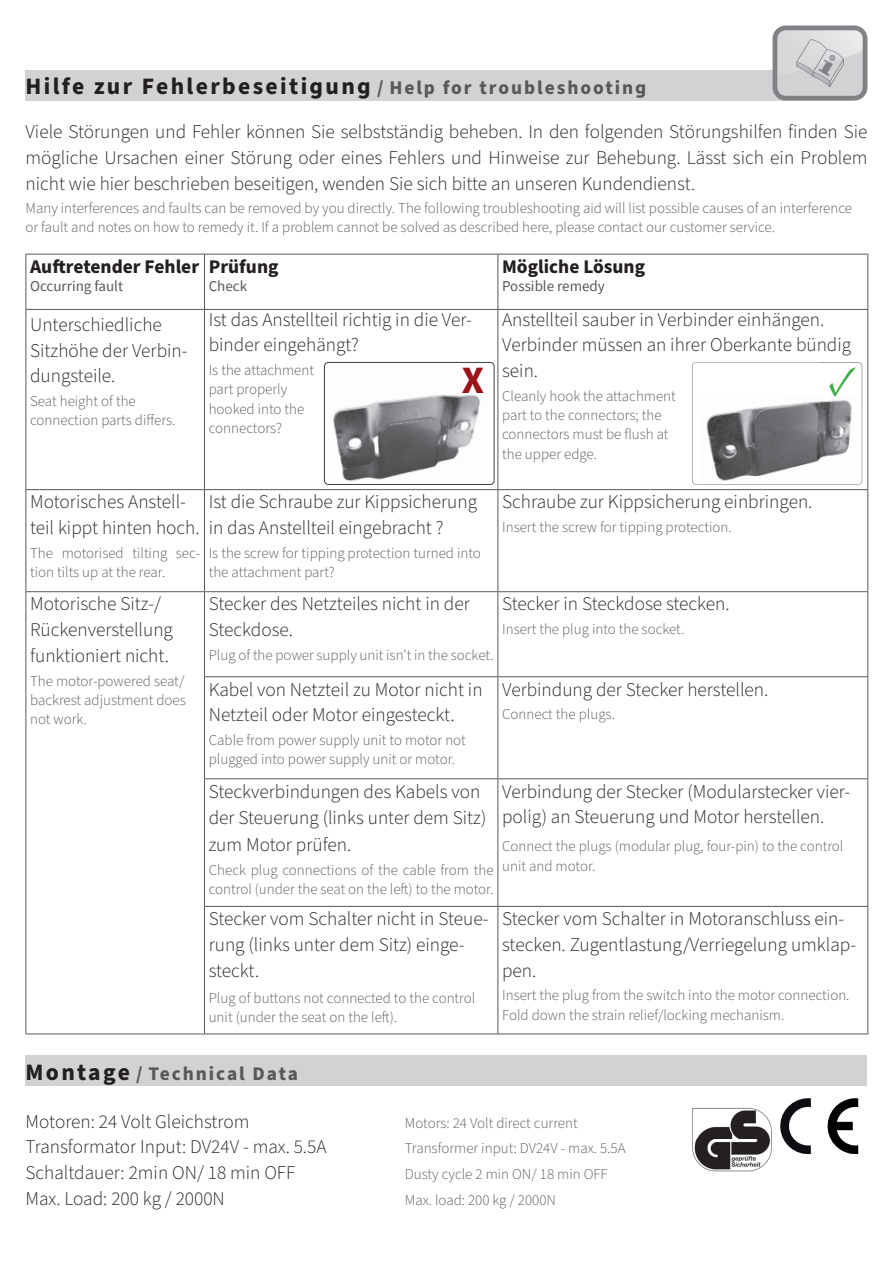
<style>
.page{position:relative;width:893px;height:1263px;background:#fff}
.page>*{position:absolute;margin:0;border:0;box-sizing:border-box;transform-origin:0 0}
.t1{font:43.05px "Minion Pro";color:#40ae49}
.t2{font:700 38.85px "Source Sans Pro";color:#9c1418}
.t3{font:700 23.55px "Source Sans Pro";letter-spacing:.1em;color:#231f20}
.t4{font:300 19.35px/25.8px "Source Sans Pro";color:#231f20}
.t5{font:700 19.35px "Source Sans Pro";color:#231f20}
.t6{font:700 19.35px "Source Sans Pro";letter-spacing:.1em;color:#57585a}
.t7{font:300 15px/19.4px "Source Sans Pro";color:#57585a}
.t8{font:15px "Source Sans Pro";color:#57585a}
.s1{font-size:19.35px;color:#57585a}
.s2{font-size:23.55px;color:#231f20}
</style>
<div class="page">
<hr style="left:26px;top:489px;width:178px;height:1px;background:#57585a">
<hr style="left:26px;top:254px;width:178px;height:1px;background:#57585a">
<hr style="left:26px;top:309px;width:178px;height:1px;background:#57585a">
<hr style="left:26px;top:254px;width:1px;height:55px;background:#57585a">
<hr style="left:867px;top:310px;width:1px;height:179px;background:#57585a">
<hr style="left:498px;top:254px;width:370px;height:1px;background:#57585a">
<hr style="left:867px;top:254px;width:1px;height:55px;background:#57585a">
<hr style="left:498px;top:309px;width:370px;height:1px;background:#57585a">
<hr style="left:498px;top:489px;width:370px;height:1px;background:#57585a">
<hr style="left:867px;top:490px;width:1px;height:101px;background:#57585a">
<hr style="left:498px;top:591px;width:370px;height:1px;background:#57585a">
<hr style="left:867px;top:592px;width:1px;height:84px;background:#57585a">
<hr style="left:498px;top:676px;width:370px;height:1px;background:#57585a">
<hr style="left:867px;top:677px;width:1px;height:101px;background:#57585a">
<hr style="left:498px;top:778px;width:370px;height:1px;background:#57585a">
<hr style="left:867px;top:779px;width:1px;height:127px;background:#57585a">
<hr style="left:498px;top:906px;width:370px;height:1px;background:#57585a">
<hr style="left:867px;top:907px;width:1px;height:126px;background:#57585a">
<hr style="left:498px;top:1033px;width:370px;height:1px;background:#57585a">
<hr style="left:204px;top:310px;width:1px;height:179px;background:#57585a">
<hr style="left:497px;top:310px;width:1px;height:179px;background:#57585a">
<hr style="left:204px;top:254px;width:294px;height:1px;background:#57585a">
<hr style="left:204px;top:309px;width:294px;height:1px;background:#57585a">
<hr style="left:204px;top:254px;width:1px;height:55px;background:#57585a">
<hr style="left:497px;top:254px;width:1px;height:55px;background:#57585a">
<hr style="left:204px;top:489px;width:294px;height:1px;background:#57585a">
<hr style="left:204px;top:490px;width:1px;height:101px;background:#57585a">
<hr style="left:497px;top:490px;width:1px;height:101px;background:#57585a">
<hr style="left:204px;top:591px;width:294px;height:1px;background:#57585a">
<hr style="left:204px;top:592px;width:1px;height:84px;background:#57585a">
<hr style="left:497px;top:592px;width:1px;height:84px;background:#57585a">
<hr style="left:204px;top:676px;width:294px;height:1px;background:#57585a">
<hr style="left:204px;top:677px;width:1px;height:101px;background:#57585a">
<hr style="left:497px;top:677px;width:1px;height:101px;background:#57585a">
<hr style="left:204px;top:778px;width:294px;height:1px;background:#57585a">
<hr style="left:204px;top:779px;width:1px;height:127px;background:#57585a">
<hr style="left:497px;top:779px;width:1px;height:127px;background:#57585a">
<hr style="left:204px;top:906px;width:294px;height:1px;background:#57585a">
<hr style="left:204px;top:907px;width:1px;height:126px;background:#57585a">
<hr style="left:497px;top:907px;width:1px;height:126px;background:#57585a">
<hr style="left:204px;top:1033px;width:294px;height:1px;background:#57585a">
<hr style="left:26px;top:310px;width:1px;height:179px;background:#57585a">
<hr style="left:26px;top:490px;width:1px;height:101px;background:#57585a">
<hr style="left:26px;top:591px;width:178px;height:1px;background:#57585a">
<hr style="left:26px;top:592px;width:1px;height:85px;background:#57585a">
<hr style="left:26px;top:677px;width:1px;height:102px;background:#57585a">
<hr style="left:26px;top:779px;width:1px;height:127px;background:#57585a">
<hr style="left:26px;top:906px;width:1px;height:127px;background:#57585a">
<hr style="left:26px;top:1033px;width:178px;height:1px;background:#57585a">
<div style="left:26px;top:70px;width:826px;height:31px;background:#d1d2d4"></div>
<div style="left:775px;top:27px;width:90px;height:71px;background:#d1d2d4;border-radius:11px"></div>
<img style="left:778px;top:32px;width:83px;height:25px">
<svg style="left:796px;top:39px;width:48px;height:48px"></svg>
<div style="left:772px;top:26px;width:95px;height:75px;border:5px solid #808285;border-radius:11px"></div>
<svg style="left:692px;top:362px;width:170px;height:123px"></svg>
<img style="left:862px;top:365px;width:1px;height:41px">
<img style="left:819px;top:362px;width:43px;height:44px">
<img style="left:324px;top:362px;width:170px;height:123px">
<div style="left:324px;top:362px;width:170px;height:123px;border:1px solid #414041;border-radius:4px"></div>
<svg style="left:780px;top:1098px;width:31px;height:56px"></svg>
<svg style="left:827px;top:1098px;width:31px;height:56px"></svg>
<img style="left:692px;top:1108px;width:80px;height:63px">
<div style="left:26px;top:1055px;width:841px;height:31px;background:#d1d2d4"></div>
<p class="t3" style="left:26px;top:70px;width:622px">Hilfe zur Fehlerbeseitigung <span class="s1">/ Help for troubleshooting</span></p>
<p class="t4" style="left:26px;top:119px;width:843px;text-align:justify">Viele Störungen und Fehler können Sie selbstständig beheben. In den folgenden Störungshilfen finden Sie mögliche Ursachen einer Störung oder eines Fehlers und Hinweise zur Behebung. Lässt sich ein Problem nicht wie hier beschrieben beseitigen, wenden Sie sich bitte an unseren Kundendienst.</p>
<p class="t7" style="left:26px;top:199px;width:828px">Many interferences and faults can be removed by you directly. The following troubleshooting aid will list possible causes of an interference or fault and notes on how to remedy it. If a problem cannot be solved as described here, please contact our customer service.</p>
<p class="t5" style="left:30px;top:253px;width:171px">Auftretender Fehler</p>
<p class="t8" style="left:30px;top:276px;width:95px">Occurring fault</p>
<p class="t4" style="left:30px;top:312px;width:159px">Unterschiedliche<br>Sitzhöhe der Verbin&shy;dungsteile.</p>
<p class="t7" style="left:30px;top:392px;width:147px">Seat height of the connection parts differs.</p>
<p class="t5" style="left:209px;top:253px;width:71px">Prüfung</p>
<p class="t8" style="left:209px;top:276px;width:40px">Check</p>
<p class="t5" style="left:502px;top:253px;width:144px">Mögliche Lösung</p>
<p class="t8" style="left:502px;top:276px;width:104px">Possible remedy</p>
<p class="t4" style="left:209px;top:307px;width:265px">Ist das Anstellteil richtig in die Ver&shy;binder eingehängt?</p>
<p class="t7" style="left:209px;top:361px;width:107px">Is the attachment part properly hooked into the connectors?</p>
<p class="t4" style="left:502px;top:307px;width:351px">Anstellteil sauber in Verbinder einhängen.<br>Verbinder müssen an ihrer Oberkante bündig sein.</p>
<p class="t7" style="left:502px;top:387px;width:175px">Cleanly hook the attachment part to the connectors; the connectors must be flush at the upper edge.</p>
<h2 class="t2" style="left:462px;top:353px;width:24px">X</h2>
<h1 class="t1" style="left:828px;top:351px;width:31px">✓</h1>
<p class="t4" style="left:30px;top:490px;width:171px">Motorisches Anstell&shy;teil kippt hinten hoch.</p>
<p class="t7" style="left:30px;top:544px;width:172px">The motorised tilting sec&shy;tion tilts up at the rear.</p>
<p class="t4" style="left:30px;top:592px;width:144px">Motorische Sitz-/<br>Rückenverstellung funktioniert nicht.</p>
<p class="t7" style="left:30px;top:671px;width:157px;text-align:justify">The motor-powered seat/ backrest adjustment does not work.</p>
<p class="t4" style="left:209px;top:490px;width:270px">Ist die Schraube zur Kippsicherung in das Anstellteil eingebracht ?</p>
<p class="t7" style="left:209px;top:544px;width:274px">Is the screw for tipping protection turned into the attachment part?</p>
<p class="t4" style="left:209px;top:592px;width:263px">Stecker des Netzteiles nicht in der<br>Steckdose.</p>
<p class="t7" style="left:209px;top:646px;width:286px">Plug of the power supply unit isn't in the socket.</p>
<p class="t4" style="left:209px;top:677px;width:275px">Kabel von Netzteil zu Motor nicht in<br>Netzteil oder Motor eingesteckt.</p>
<p class="t7" style="left:209px;top:731px;width:259px">Cable from power supply unit to motor not plugged into power supply unit or motor.</p>
<p class="t4" style="left:209px;top:778px;width:279px;line-height:26.8px">Steckverbindungen des Kabels von der Steuerung (links unter dem Sitz) zum Motor prüfen.</p>
<p class="t7" style="left:209px;top:861px;width:286px">Check plug connections of the cable from the control (under the seat on the left) to the motor.</p>
<p class="t4" style="left:209px;top:906px;width:281px">Stecker vom Schalter nicht in Steue&shy;rung (links unter dem Sitz) einge&shy;steckt.</p>
<p class="t7" style="left:209px;top:988px;width:268px">Plug of buttons not connected to the control unit (under the seat on the left).</p>
<p class="t4" style="left:502px;top:490px;width:312px">Schraube zur Kippsicherung einbringen.</p>
<p class="t7" style="left:502px;top:518px;width:231px">Insert the screw for tipping protection.</p>
<p class="t4" style="left:502px;top:592px;width:229px">Stecker in Steckdose stecken.</p>
<p class="t7" style="left:502px;top:620px;width:184px">Insert the plug into the socket.</p>
<p class="t4" style="left:502px;top:677px;width:268px">Verbindung der Stecker herstellen.</p>
<p class="t7" style="left:502px;top:705px;width:114px">Connect the plugs.</p>
<p class="t4" style="left:502px;top:779px;width:350px">Verbindung der Stecker (Modularstecker vier&shy;polig) an Steuerung und Motor herstellen.</p>
<p class="t7" style="left:502px;top:837px;width:343px">Connect the plugs (modular plug, four-pin) to the control unit and motor.</p>
<p class="t4" style="left:502px;top:906px;width:356px">Stecker vom Schalter in Motoranschluss ein&shy;stecken. Zugentlastung/Verriegelung umklap&shy;pen.</p>
<p class="t7" style="left:502px;top:986px;width:349px">Insert the plug from the switch into the motor connection.<br>Fold down the strain relief/locking mechanism.</p>
<p class="t6" style="left:26px;top:1060px;width:274px"><span class="s2">Montage</span> / Technical Data</p>
<p class="t4" style="left:26px;top:1109px;width:303px">Motoren: 24 Volt Gleichstrom<br>Transformator Input: DV24V - max. 5.5A<br>Schaltdauer: 2min ON/ 18 min OFF<br>Max. Load: 200 kg / 2000N</p>
<p class="t7" style="left:405px;top:1110px;width:222px;line-height:25.8px">Motors: 24 Volt direct current<br>Transformer input: DV24V - max. 5.5A<br>Dusty cycle 2 min ON/ 18 min OFF<br>Max. load: 200 kg / 2000N</p>
</div>
